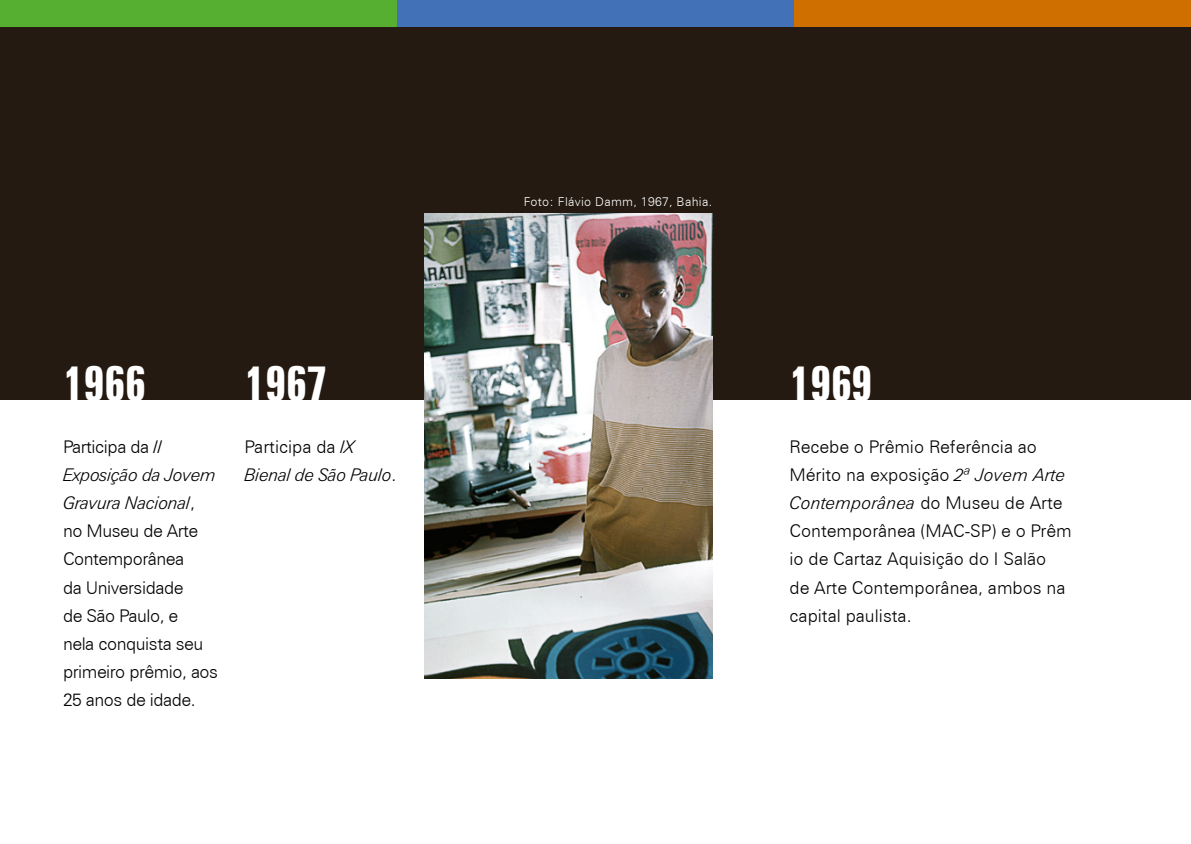
<style>
.page{position:relative;width:1191px;height:844px;background:#fff}
.page>*{position:absolute;margin:0;border:0;box-sizing:border-box;transform-origin:0 0}
.t1{font:700 extra-condensed 49px "Zurich BT";letter-spacing:-.02em;color:#fff}
.t2{font:300 17.5px/28px "Zurich BT";color:#000}
.t3{font:300 17.5px/28px "Zurich BT";letter-spacing:-.025em;color:#000}
.t4{font:italic 300 17.5px/28px "Zurich BT";letter-spacing:-.025em;color:#000}
.t5{font:300 12.25px "Zurich BT";letter-spacing:.025em;color:#fff}
.s1{font-style:italic}
.s2{font-style:normal}
</style>
<div class="page">
<div style="left:390px;top:0;width:410px;height:27px;background:#4371b7"></div>
<div style="left:794px;top:0;width:397px;height:27px;background:#cf6f00"></div>
<div style="left:0;top:0;width:396px;height:27px;background:#56af31"></div>
<div style="left:0;top:27px;width:1191px;height:372px;background:#241a11"></div>
<img style="left:424px;top:213px;width:288px;height:465px">
<h1 class="t1" style="left:63px;top:355px;width:85px">1966</h1>
<p class="t3" style="left:63px;top:433px;width:157px">Participa da <span class="s1">II<br>Exposição da Jovem<br>Gravura Nacional</span>, no Museu de Arte<br>Contemporânea<br>da Universidade<br>de São Paulo, e<br>nela conquista seu primeiro prêmio, aos<br>25 anos de idade.</p>
<h1 class="t1" style="left:245px;top:355px;width:85px">1967</h1>
<p class="t4" style="left:245px;top:433px;width:153px"><span class="s2">Participa da</span> IX<br>Bienal de São Paulo<span class="s2">.</span></p>
<p class="t5" style="left:524px;top:194px;width:190px">Foto: Flávio Damm, 1967, Bahia.</p>
<h1 class="t1" style="left:789px;top:355px;width:85px">1969</h1>
<p class="t2" style="left:789px;top:433px;width:284px">Recebe o Prêmio Referência ao<br>Mérito na exposição <span class="s1">2ª Jovem Arte<br>Contemporânea</span> do Museu de Arte<br>Contemporânea (MAC-SP) e o Prêm io de Cartaz Aquisição do I Salão<br>de Arte Contemporânea, ambos na capital paulista.</p>
</div>
